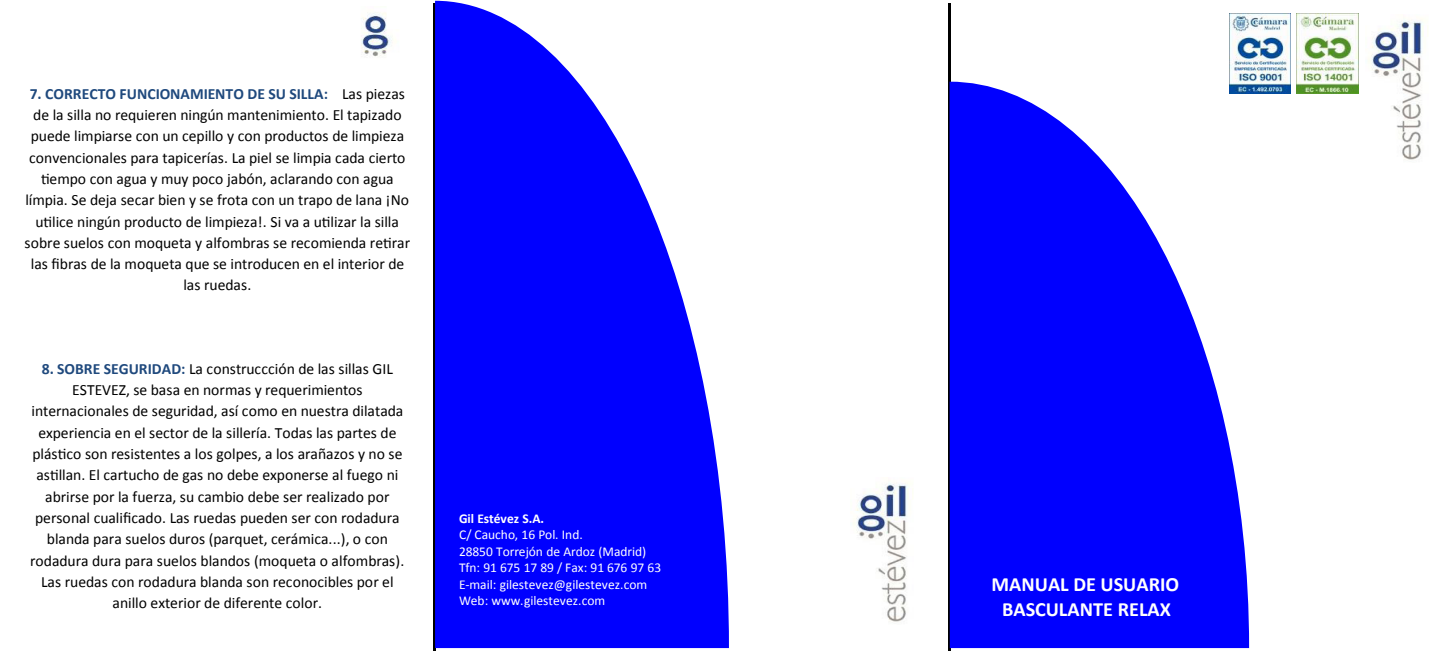
<style>
.page{position:relative;width:1445px;height:651px;background:#fff}
.page>*{position:absolute;margin:0;border:0;box-sizing:border-box;transform-origin:0 0}
.t1{font:700 20.25px/24.8px "Calibri";color:#fff;text-align:center}
.t2{font:15.53px/21.4px "Calibri";color:#000;text-align:center}
.t3{font:13.5px/16.4px "Calibri";color:#fff}
.t4{font:700 13.5px "Calibri";color:#fff}
.s1{font-weight:700;color:#1f497d}
</style>
<div class="page">
<hr style="left:434px;top:3px;width:2px;height:647px;background:#000">
<hr style="left:948px;top:3px;width:2px;height:647px;background:#000">
<svg style="left:949px;top:82px;width:300px;height:566px;fill:#00f"></svg>
<img style="left:361px;top:12px;width:31px;height:45px">
<img style="left:1368px;top:19px;width:56px;height:141px">
<img style="left:1229px;top:14px;width:61px;height:79px">
<img style="left:1296px;top:14px;width:62px;height:80px">
<svg style="left:435px;top:1px;width:294px;height:647px;fill:#00f"></svg>
<img style="left:853px;top:482px;width:56px;height:140px">
<p class="t2" style="left:25px;top:83px;width:387px"><span class="s1">7. CORRECTO FUNCIONAMIENTO DE SU SILLA:</span> Las piezas de la silla no requieren ningún mantenimiento. El tapizado puede limpiarse con un cepillo y con productos de limpieza convencionales para tapicerías. La piel se limpia cada cierto tiempo con agua y muy poco jabón, aclarando con agua límpia. Se deja secar bien y se frota con un trapo de lana ¡No utilice ningún producto de limpieza!. Si va a utilizar la silla sobre suelos con moqueta y alfombras se recomienda retirar las fibras de la moqueta que se introducen en el interior de las ruedas.</p>
<p class="t2" style="left:30px;top:358px;width:376px"><span class="s1">8. SOBRE SEGURIDAD:</span> La construccción de las sillas GIL ESTEVEZ, se basa en normas y requerimientos internacionales de seguridad, así como en nuestra dilatada experiencia en el sector de la sillería. Todas las partes de plástico son resistentes a los golpes, a los arañazos y no se astillan. El cartucho de gas no debe exponerse al fuego ni abrirse por la fuerza, su cambio debe ser realizado por personal cualificado. Las ruedas pueden ser con rodadura blanda para suelos duros (parquet, cerámica...), o con rodadura dura para suelos blandos (moqueta o alfombras).<br>Las ruedas con rodadura blanda son reconocibles por el anillo exterior de diferente color.</p>
<p class="t4" style="left:459px;top:510px;width:87px">Gil Estévez S.A.</p>
<p class="t3" style="left:459px;top:526px;width:204px">C/ Caucho, 16 Pol. Ind.<br>28850 Torrejón de Ardoz (Madrid)<br>Tfn: 91 675 17 89 / Fax: 91 676 97 63<br>E-mail: gilestevez@gilestevez.com<br>Web: www.gilestevez.com</p>
<h1 class="t1" style="left:991px;top:571px;width:189px">MANUAL DE USUARIO<br>BASCULANTE RELAX</h1>
</div>
